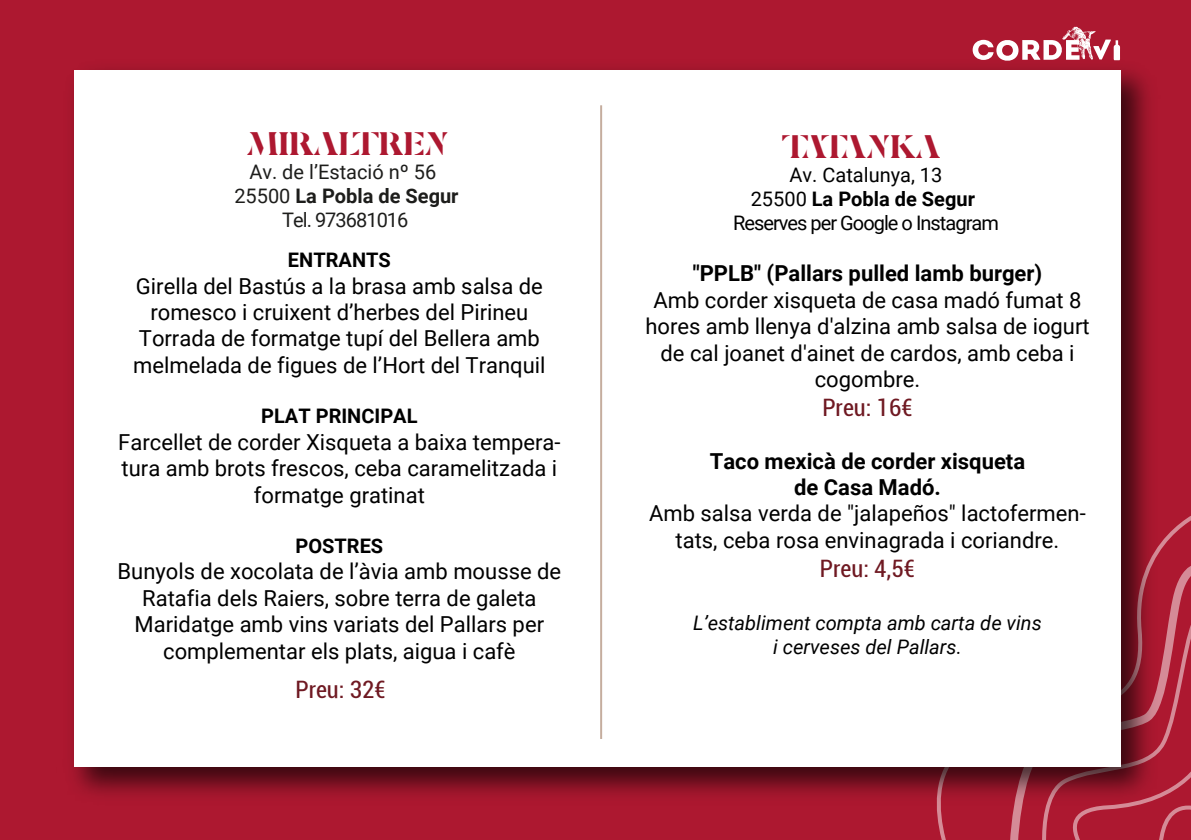
<style>
.page{position:relative;width:1191px;height:840px;background:#fff}
.page>*{position:absolute;margin:0;border:0;box-sizing:border-box;transform-origin:0 0}
.t1{font:condensed 24px "Roboto";color:#6f1922}
.t2{font:22px/26.4px "Roboto";color:#000;text-align:center}
.t3{font:700 22px/26.4px "Roboto";color:#000;text-align:center}
.t4{font:20px/24px "Roboto";letter-spacing:-.05em;color:#000;text-align:center}
.t5{font:italic 20px/24px "Roboto";color:#000;text-align:center}
.t6{font:20px/24px "Roboto";letter-spacing:-.025em;color:#1d1d1b;text-align:center}
.t7{font:700 20px "Roboto";color:#000}
.t8{font:700 20px "Policing Market";color:#ad1830}
.t9{font:700 20px "Policing Market";letter-spacing:-.135em;color:#ad1830}
.s1{font-weight:700}
</style>
<div class="page">
<div style="left:0;top:0;width:1191px;height:839px;background:#ad1830"></div>
<svg style="left:1010px;top:566px;width:181px;height:273px"></svg>
<svg style="left:1042px;top:611px;width:149px;height:228px"></svg>
<img style="left:72px;top:68px;width:1093px;height:743px">
<div style="left:74px;top:70px;width:1046px;height:695px;background:#fff"></div>
<svg style="left:972px;top:27px;width:148px;height:34px"></svg>
<hr style="left:600px;top:105px;width:2px;height:633px;background:#8b5c3d">
<p class="t8" style="left:247px;top:136px;width:203px">MIRALTREN</p>
<p class="t6" style="left:234px;top:158px;width:226px">Av. de l’Estació nº 56<br>25500 <span class="s1">La Pobla de Segur<br></span>Tel. 973681016</p>
<p class="t7" style="left:288px;top:246px;width:104px">ENTRANTS</p>
<p class="t2" style="left:133px;top:271px;width:414px">Girella del Bastús a la brasa amb salsa de romesco i cruixent d’herbes del Pirineu Torrada de formatge tupí del Bellera amb melmelada de figues de l’Hort del Tranquil</p>
<p class="t7" style="left:261px;top:402px;width:158px">PLAT PRINCIPAL</p>
<p class="t2" style="left:118px;top:427px;width:444px">Farcellet de corder Xisqueta a baixa tempera&shy;tura amb brots frescos, ceba caramelitzada i formatge gratinat</p>
<p class="t7" style="left:295px;top:531px;width:89px">POSTRES</p>
<p class="t2" style="left:118px;top:557px;width:445px">Bunyols de xocolata de l’àvia amb mousse de Ratafia dels Raiers, sobre terra de galeta Maridatge amb vins variats del Pallars per complementar els plats, aigua i cafè</p>
<p class="t1" style="left:295px;top:672px;width:92px">Preu: 32€</p>
<p class="t9" style="left:782px;top:139px;width:160px">TATANKA</p>
<p class="t4" style="left:733px;top:161px;width:267px">Av. Catalunya, 13<br>25500 <span class="s1">La Pobla de Segur<br></span>Reserves per Google o Instagram</p>
<p class="t3" style="left:692px;top:259px;width:351px">"PPLB" (Pallars pulled lamb burger)</p>
<p class="t2" style="left:645px;top:285px;width:446px">Amb corder xisqueta de casa madó fumat 8 hores amb llenya d'alzina amb salsa de iogurt de cal joanet d'ainet de cardos, amb ceba i cogombre.</p>
<p class="t1" style="left:822px;top:390px;width:92px">Preu: 16€</p>
<p class="t3" style="left:710px;top:446px;width:317px">Taco mexicà de corder xisqueta de Casa Madó.</p>
<p class="t2" style="left:649px;top:499px;width:438px">Amb salsa verda de "jalapeños" lactofermen&shy;tats, ceba rosa envinagrada i coriandre.</p>
<p class="t1" style="left:820px;top:551px;width:97px">Preu: 4,5€</p>
<p class="t5" style="left:693px;top:609px;width:350px">L’establiment compta amb carta de vins i cerveses del Pallars.</p>
</div>
